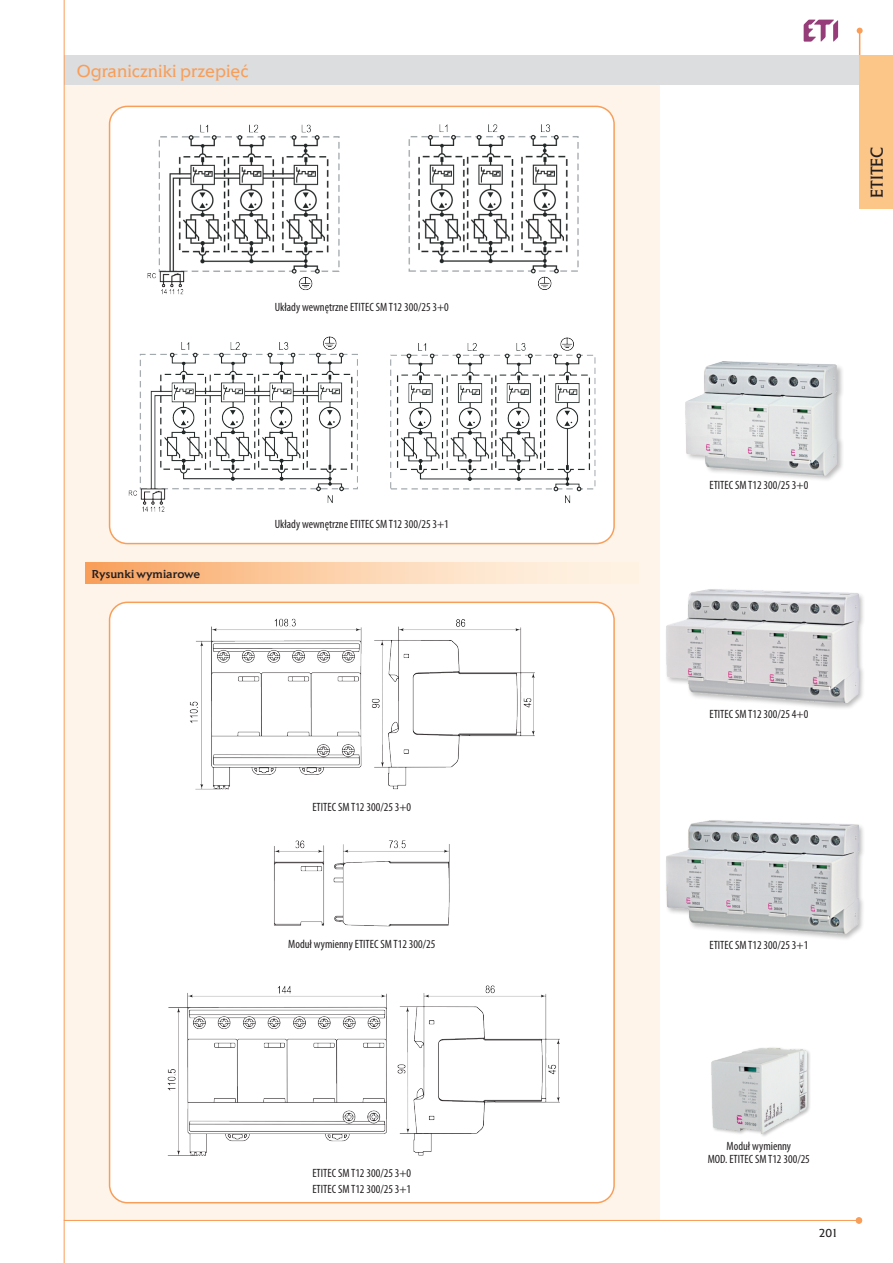
<style>
.page{position:relative;width:893px;height:1263px;background:#fff}
.page>*{position:absolute;margin:0;border:0;box-sizing:border-box;transform-origin:0 0}
.t1{font:18px "Elan Itc TEE";color:#f89e58}
.t2{font:18px "Elan Itc TEE";color:#231f20}
.fot__podpis{font:condensed 12px "Myriad Pro";color:#231f20}
.zastosowanie{font:500 12px "Elan Itc TEE";color:#231f20}
.t3{font:12px "Elan Itc TEE";color:#231f20}
</style>
<div class="page">
<svg style="left:804px;top:20px;width:34px;height:22px"></svg>
<div style="left:64px;top:85px;width:596px;height:1135px;background:#fef4ea"></div>
<div style="left:64px;top:55px;width:796px;height:30px;background:#dcdddf"></div>
<svg style="left:857px;top:28px;width:6px;height:27px"></svg>
<hr style="left:64px;top:1220px;width:792px;height:1px;background:#f89e58">
<div style="left:856px;top:1217px;width:6px;height:7px;background:#f89e58;border-radius:50%"></div>
<hr style="left:64px;top:0;width:1px;height:1263px;background:#f89e58">
<div style="left:859px;top:55px;width:34px;height:154px;background:#fdc689"></div>
<div style="left:684px;top:361px;width:160px;height:122px;background:#231f20;opacity:.3"></div>
<img style="left:686px;top:362px;width:150px;height:113px">
<div style="left:665px;top:819px;width:200px;height:122px;background:#231f20;opacity:.3"></div>
<img style="left:666px;top:820px;width:192px;height:113px">
<div style="left:665px;top:588px;width:200px;height:122px;background:#231f20;opacity:.3"></div>
<img style="left:666px;top:590px;width:192px;height:113px">
<div style="left:110px;top:602px;width:504px;height:601px;background:#fff;border-radius:18px"></div>
<div style="left:110px;top:106px;width:504px;height:438px;background:#fff;border-radius:18px"></div>
<div style="left:85px;top:562px;width:553px;height:22px;background:linear-gradient(to right,#f9a664,#fffdf5)"></div>
<div style="left:711px;top:1046px;width:100px;height:91px;background:#231f20;opacity:.3"></div>
<img style="left:711px;top:1047px;width:95px;height:86px">
<img style="left:147px;top:124px;width:193px;height:171px">
<img style="left:408px;top:125px;width:171px;height:165px">
<img style="left:128px;top:337px;width:230px;height:175px">
<img style="left:390px;top:337px;width:206px;height:166px">
<img style="left:189px;top:618px;width:346px;height:172px">
<img style="left:274px;top:840px;width:176px;height:87px">
<img style="left:167px;top:985px;width:393px;height:170px">
<p class="t1" style="left:77px;top:60px;width:173px">Ograniczniki przepięć</p>
<p class="fot__podpis" style="left:275px;top:299px;width:176px">Układy wewnętrzne ETITEC SM T12 300/25 3+0</p>
<p class="zastosowanie" style="left:92px;top:566px;width:110px">Rysunki wymiarowe</p>
<p class="fot__podpis" style="left:275px;top:516px;width:176px">Układy wewnętrzne ETITEC SM T12 300/25 3+1</p>
<p class="fot__podpis" style="left:312px;top:800px;width:100px">ETITEC SM T12 300/25 3+0</p>
<p class="fot__podpis" style="left:288px;top:937px;width:149px">Moduł wymienny ETITEC SM T12 300/25</p>
<p class="fot__podpis" style="left:312px;top:1166px;width:100px">ETITEC SM T12 300/25 3+0</p>
<p class="fot__podpis" style="left:312px;top:1181px;width:100px">ETITEC SM T12 300/25 3+1</p>
<h1 class="t2" style="left:866px;top:198px;width:53px;rotate:-90deg">ETITEC</h1>
<p class="fot__podpis" style="left:709px;top:478px;width:100px">ETITEC SM T12 300/25 3+0</p>
<p class="fot__podpis" style="left:709px;top:706px;width:100px">ETITEC SM T12 300/25 4+0</p>
<p class="fot__podpis" style="left:709px;top:937px;width:100px">ETITEC SM T12 300/25 3+1</p>
<p class="fot__podpis" style="left:727px;top:1138px;width:66px">Moduł wymienny</p>
<p class="fot__podpis" style="left:708px;top:1152px;width:104px">MOD. ETITEC SM T12 300/25</p>
<p class="t3" style="left:819px;top:1226px;width:21px">201</p>
</div>
